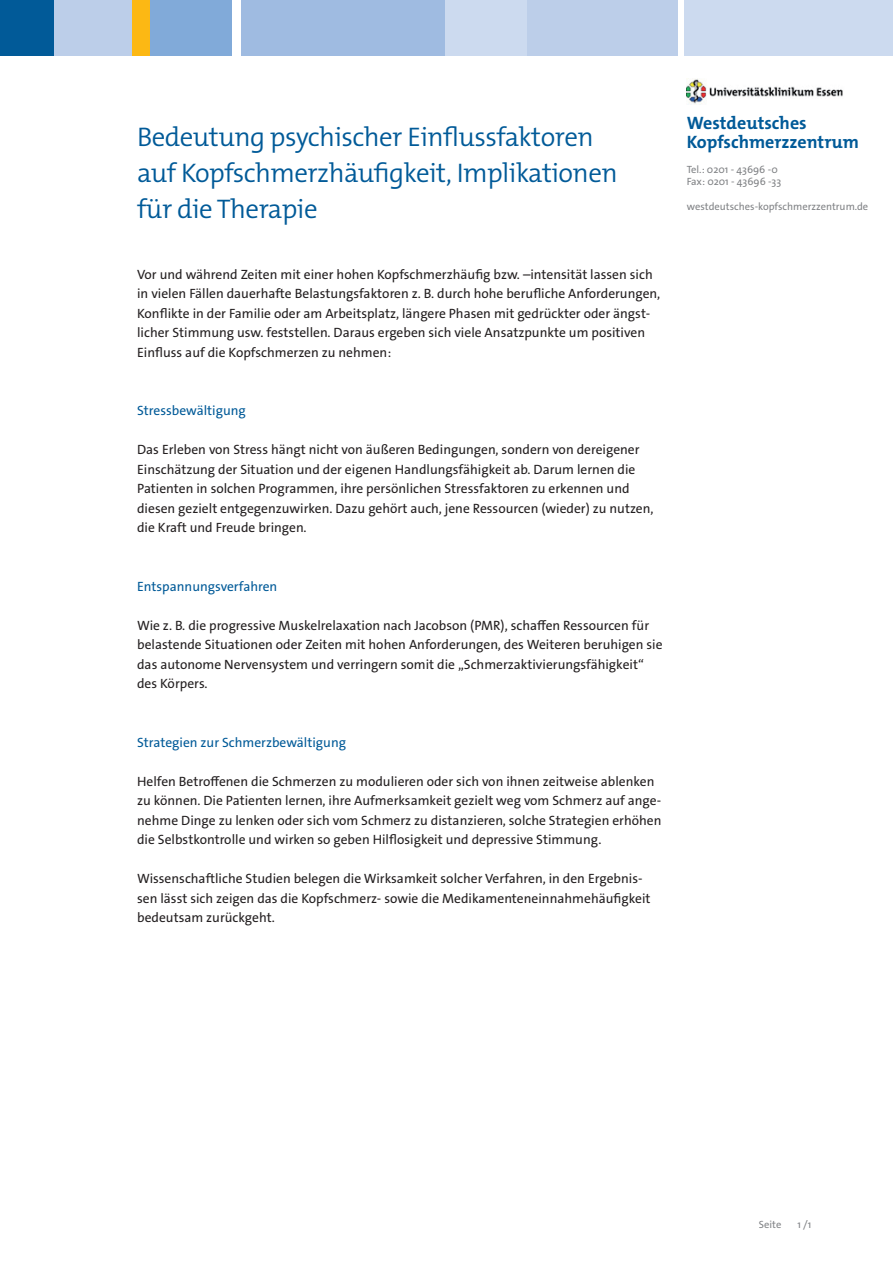
<style>
.page{position:relative;width:893px;height:1263px;background:#fff}
.page>*{position:absolute;margin:0;border:0;box-sizing:border-box;transform-origin:0 0}
.t1{font:300 27px/36px "The Mix B W4";letter-spacing:-.02em;color:#015a98}
.t2{font:700 18px/19.5px "The Mix B W7";color:#015a98}
.t3{font:13.5px/19.5px "The Sans Os F";color:#231f20}
.t4{font:13.5px "The Sans Os F";color:#015a98}
.t5{font:10.5px/12.6px "The Sans Os F";color:#808285}
</style>
<div class="page">
<img style="left:686px;top:78px;width:157px;height:27px">
<div style="left:0;top:0;width:54px;height:55px;background:#015a98"></div>
<div style="left:150px;top:0;width:83px;height:55px;background:#81aad9"></div>
<div style="left:54px;top:0;width:78px;height:55px;background:#bccee9"></div>
<div style="left:685px;top:0;width:208px;height:55px;background:#ccdaef"></div>
<div style="left:241px;top:0;width:205px;height:55px;background:#9fbbe1"></div>
<div style="left:132px;top:0;width:18px;height:55px;background:#fcb814"></div>
<div style="left:446px;top:0;width:81px;height:55px;background:#ccdaef"></div>
<div style="left:527px;top:0;width:150px;height:55px;background:#bccee9"></div>
<h1 class="t1" style="left:137px;top:119px;width:482px">Bedeutung psychischer Einflussfaktoren auf Kopfschmerzhäufigkeit, Implikationen für die Therapie</h1>
<p class="t3" style="left:137px;top:265px;width:525px">Vor und während Zeiten mit einer hohen Kopfschmerzhäufig bzw. –intensität lassen sich in vielen Fällen dauerhafte Belastungsfaktoren z. B. durch hohe berufliche Anforderungen, Konflikte in der Familie oder am Arbeitsplatz, längere Phasen mit gedrückter oder ängst&shy;licher Stimmung usw. feststellen. Daraus ergeben sich viele Ansatzpunkte um positiven Einfluss auf die Kopfschmerzen zu nehmen:</p>
<p class="t4" style="left:137px;top:402px;width:110px">Stressbewältigung</p>
<p class="t3" style="left:137px;top:440px;width:518px">Das Erleben von Stress hängt nicht von äußeren Bedingungen, sondern von dereigener Einschätzung der Situation und der eigenen Handlungsfähigkeit ab. Darum lernen die Patienten in solchen Programmen, ihre persönlichen Stressfaktoren zu erkennen und diesen gezielt entgegenzuwirken. Dazu gehört auch, jene Ressourcen (wieder) zu nutzen, die Kraft und Freude bringen.</p>
<p class="t4" style="left:137px;top:578px;width:142px">Entspannungsverfahren</p>
<p class="t3" style="left:137px;top:616px;width:527px">Wie z. B. die progressive Muskelrelaxation nach Jacobson (PMR), schaffen Ressourcen für belastende Situationen oder Zeiten mit hohen Anforderungen, des Weiteren beruhigen sie das autonome Nervensystem und verringern somit die „Schmerzaktivierungsfähigkeit“ des Körpers.</p>
<p class="t4" style="left:137px;top:734px;width:210px">Strategien zur Schmerzbewältigung</p>
<p class="t3" style="left:137px;top:772px;width:526px">Helfen Betroffenen die Schmerzen zu modulieren oder sich von ihnen zeitweise ablenken zu können. Die Patienten lernen, ihre Aufmerksamkeit gezielt weg vom Schmerz auf ange&shy;nehme Dinge zu lenken oder sich vom Schmerz zu distanzieren, solche Strategien erhöhen die Selbstkontrolle und wirken so geben Hilflosigkeit und depressive Stimmung.</p>
<p class="t3" style="left:137px;top:869px;width:515px">Wissenschaftliche Studien belegen die Wirksamkeit solcher Verfahren, in den Ergebnis&shy;sen lässt sich zeigen das die Kopfschmerz- sowie die Medikamenteneinnahmehäufigkeit bedeutsam zurückgeht.</p>
<h2 class="t2" style="left:687px;top:113px;width:174px">Westdeutsches<br>Kopfschmerzzentrum</h2>
<p class="t5" style="left:687px;top:163px;width:96px">Tel.: 0201 - 43696 -0<br>Fax: 0201 - 43696 -33</p>
<p class="t5" style="left:687px;top:201px;width:183px">westdeutsches-kopfschmerzzentrum.de</p>
<p class="t5" style="left:759px;top:1218px;width:24px">Seite</p>
<p class="t5" style="left:797px;top:1218px;width:15px">1 /1</p>
</div>
